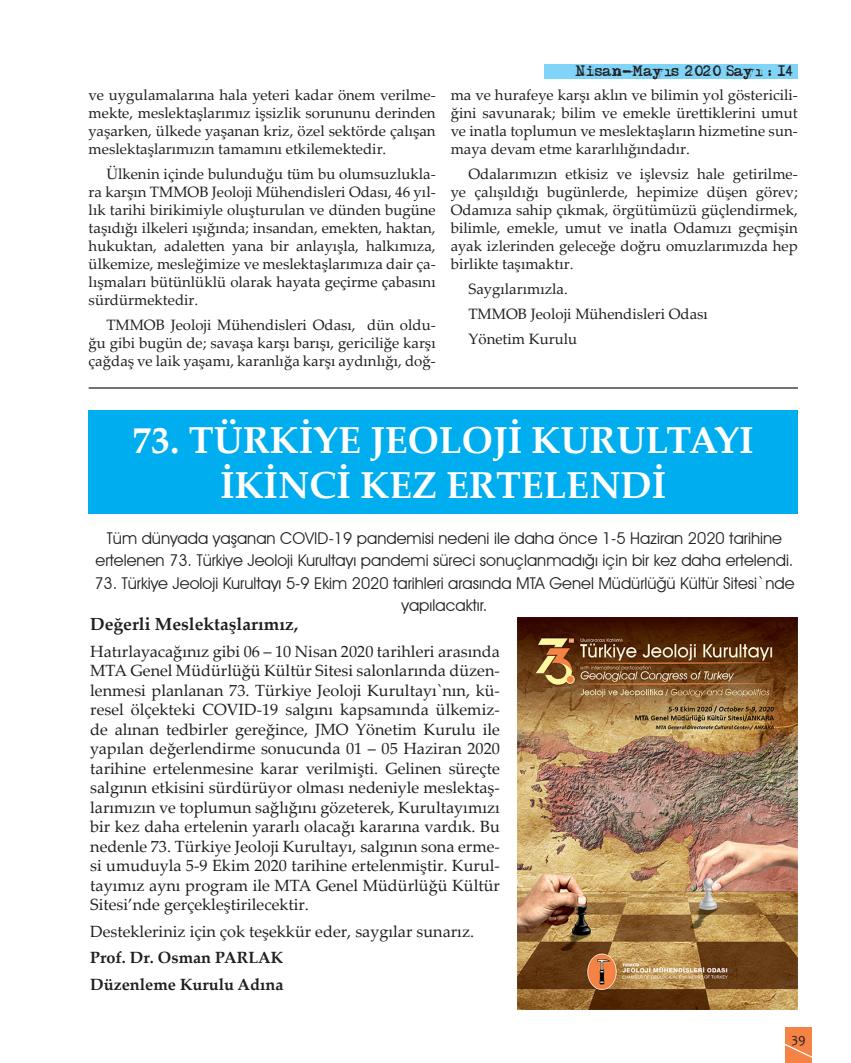
<style>
.page{position:relative;width:851px;height:1063px;background:#fff}
.page>*{position:absolute;margin:0;border:0;box-sizing:border-box;transform-origin:0 0}
._01_baslik{font:700 37.5px/45px "Palatino Linotype";color:#fff;text-align:center}
._02_metin{font:700 17.5px "Palatino Linotype";color:#231f20}
._02_metin-2{font:16.25px/19.5px "Palatino Linotype";color:#231f20;text-align:justify}
.t1{font:16.25px/22.5px "Avant Garde IT Cby BT";color:#231f20;text-align:center}
._02_metin-3{font:700 16.25px "Palatino Linotype";color:#231f20}
._02_metin-4{font:15px/18px "Palatino Linotype";color:#231f20;text-align:justify}
.t2{font:13.75px "Candara";color:#231f20}
.t3{font:13.38px "Adler";color:#231f20}
</style>
<div class="page">
<div style="left:785px;top:1028px;width:26px;height:35px;background:#f58345"></div>
<svg style="left:785px;top:1041px;width:27px;height:19px"></svg>
<div style="left:544px;top:64px;width:253px;height:15px;background:#80d4f7"></div>
<svg style="left:664px;top:69px;width:7px;height:7px"></svg>
<svg style="left:755px;top:69px;width:7px;height:7px"></svg>
<div style="left:89px;top:410px;width:708px;height:104px;background:#00aeef"></div>
<img style="left:517px;top:617px;width:280px;height:393px">
<hr style="left:89px;top:387px;width:708px;height:2px;background:#231f20">
<p class="_02_metin-4" style="left:89px;top:85px;width:348px">ve uygulamalarına hala yeteri kadar önem verilme&shy;mekte, meslektaşlarımız işsizlik sorununu derinden yaşarken, ülkede yaşanan kriz, özel sektörde çalışan meslektaşlarımızın tamamını etkilemektedir.</p>
<p class="_02_metin-4" style="left:89px;top:164px;width:348px;text-indent:18px">Ülkenin içinde bulunduğu tüm bu olumsuzlukla&shy;ra karşın TMMOB Jeoloji Mühendisleri Odası, 46 yıl&shy;lık tarihi birikimiyle oluşturulan ve dünden bugüne taşıdığı ilkeleri ışığında; insandan, emekten, haktan, hukuktan, adaletten yana bir anlayışla, halkımıza, ülkemize, mesleğimize ve meslektaşlarımıza dair ça&shy;lışmaları bütünlüklü olarak hayata geçirme çabasını sürdürmektedir.</p>
<p class="_02_metin-4" style="left:89px;top:315px;width:348px;text-indent:18px">TMMOB Jeoloji Mühendisleri Odası, dün oldu&shy;ğu gibi bugün de; savaşa karşı barışı, gericiliğe karşı çağdaş ve laik yaşamı, karanlığa karşı aydınlığı, doğ-</p>
<p class="t3" style="left:575px;top:65px;width:218px">Nisan-May s 2020 Say ı: 14</p>
<p class="_02_metin-4" style="left:450px;top:85px;width:348px">ma ve hurafeye karşı aklın ve bilimin yol göstericili&shy;ğini savunarak; bilim ve emekle ürettiklerini umut ve inatla toplumun ve meslektaşların hizmetine sun&shy;maya devam etme kararlılığındadır.</p>
<p class="_02_metin-4" style="left:450px;top:164px;width:348px;text-indent:18px">Odalarımızın etkisiz ve işlevsiz hale getirilme&shy;ye çalışıldığı bugünlerde, hepimize düşen görev; Odamıza sahip çıkmak, örgütümüzü güçlendirmek, bilimle, emekle, umut ve inatla Odamızı geçmişin ayak izlerinden geleceğe doğru omuzlarımızda hep birlikte taşımaktır.</p>
<p class="_02_metin-4" style="left:468px;top:279px;width:101px">Saygılarımızla.</p>
<p class="_02_metin-4" style="left:468px;top:304px;width:241px">TMMOB Jeoloji Mühendisleri Odası</p>
<p class="_02_metin-4" style="left:468px;top:329px;width:110px">Yönetim Kurulu</p>
<p class="_01_baslik" style="left:132px;top:417px;width:622px">73. TÜRKİYE JEOLOJİ KURULTAYI<br>İKİNCİ KEZ ERTELENDİ</p>
<p class="t1" style="left:96px;top:527px;width:699px">Tüm dünyada yaşanan COVID-19 pandemisi nedeni ile daha önce 1-5 Haziran 2020 tarihine ertelenen 73. Türkiye Jeoloji Kurultayı pandemi süreci sonuçlanmadığı için bir kez daha ertelendi.</p>
<p class="t1" style="left:94px;top:572px;width:701px">73. Türkiye Jeoloji Kurultayı 5-9 Ekim 2020 tarihleri arasında MTA Genel Müdürlüğü Kültür Sitesi`nde yapılacaktır.</p>
<p class="_02_metin" style="left:90px;top:612px;width:209px">Değerli Meslektaşlarımız,</p>
<p class="_02_metin-2" style="left:90px;top:641px;width:411px">Hatırlayacağınız gibi 06 – 10 Nisan 2020 tarihleri arasında MTA Genel Müdürlüğü Kültür Sitesi salonlarında düzen&shy;lenmesi planlanan 73. Türkiye Jeoloji Kurultayı`nın, kü&shy;resel ölçekteki COVID-19 salgını kapsamında ülkemiz&shy;de alınan tedbirler gereğince, JMO Yönetim Kurulu ile yapılan değerlendirme sonucunda 01 – 05 Haziran 2020 tarihine ertelenmesine karar verilmişti. Gelinen süreçte salgının etkisini sürdürüyor olması nedeniyle meslektaş&shy;larımızın ve toplumun sağlığını gözeterek, Kurultayımızı bir kez daha ertelenin yararlı olacağı kararına vardık. Bu nedenle 73. Türkiye Jeoloji Kurultayı, salgının sona erme&shy;si umuduyla 5-9 Ekim 2020 tarihine ertelenmiştir. Kurul&shy;tayımız aynı program ile MTA Genel Müdürlüğü Kültür Sitesi’nde gerçekleştirilecektir.</p>
<p class="_02_metin-2" style="left:90px;top:921px;width:385px">Destekleriniz için çok teşekkür eder, saygılar sunarız.</p>
<p class="_02_metin-3" style="left:90px;top:946px;width:195px">Prof. Dr. Osman PARLAK</p>
<p class="_02_metin-3" style="left:90px;top:973px;width:195px">Düzenleme Kurulu Adına</p>
<p class="t2" style="left:791px;top:1030px;width:16px">39</p>
</div>
